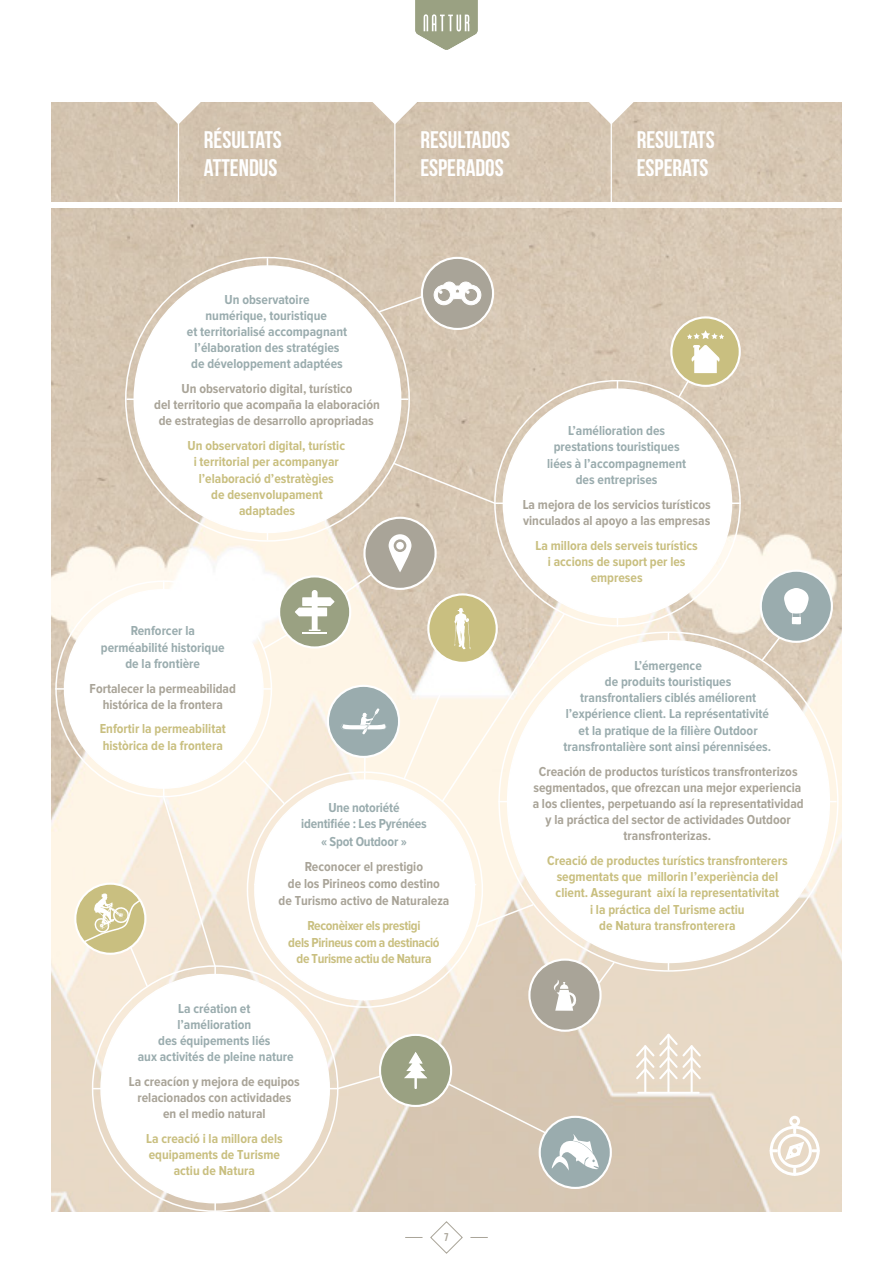
<style>
.page{position:relative;width:893px;height:1263px;background:#fff}
.page>*{position:absolute;margin:0;border:0;box-sizing:border-box;transform-origin:0 0}
.t1{font:24px/28.8px "Bebas Neue";color:#fff}
.t2{font:700 13.5px/16.2px "Proxima Nova Cond";color:#a9a498;text-align:center}
.t3{font:700 13.5px/16.2px "Proxima Nova Cond";color:#9aacae;text-align:center}
.t4{font:700 13.5px/16.2px "Proxima Nova Cond";color:#c9bf80;text-align:center}
.t5{font:700 13.5px/16.2px "Proxima Nova Cond";letter-spacing:-.025em;color:#c9bf80;text-align:center}
.t6{font:11.25px "Bebas Neue";color:#a9a498}
</style>
<div class="page">
<svg style="left:430px;top:1221px;width:33px;height:33px"></svg>
<svg style="left:405px;top:1237px;width:17px;height:1px"></svg>
<svg style="left:470px;top:1237px;width:18px;height:1px"></svg>
<svg style="left:415px;top:0;width:63px;height:50px"></svg>
<img style="left:51px;top:102px;width:791px;height:1110px">
<div style="left:101px;top:974px;width:228px;height:229px;background:#fff;border-radius:50%"></div>
<svg style="left:214px;top:1203px;width:2px;height:8px"></svg>
<div style="left:503px;top:389px;width:228px;height:228px;background:#fff;border-radius:50%"></div>
<svg style="left:731px;top:502px;width:10px;height:2px"></svg>
<div style="left:134px;top:266px;width:267px;height:266px;background:#fff;border-radius:50%"></div>
<svg style="left:126px;top:398px;width:8px;height:2px"></svg>
<svg style="left:401px;top:398px;width:7px;height:2px"></svg>
<div style="left:508px;top:641px;width:321px;height:321px;background:#fff;border-radius:50%"></div>
<div style="left:65px;top:590px;width:198px;height:198px;background:#fff;border-radius:50%"></div>
<svg style="left:55px;top:688px;width:10px;height:2px"></svg>
<svg style="left:263px;top:688px;width:9px;height:2px"></svg>
<div style="left:255px;top:780px;width:219px;height:219px;background:#fff;border-radius:50%"></div>
<hr style="left:364px;top:748px;width:2px;height:44px;background:#fff">
<svg style="left:428px;top:594px;width:69px;height:69px"></svg>
<div style="left:328px;top:686px;width:71px;height:71px;background:#9aacae;border-radius:50%"></div>
<div style="left:327px;top:685px;width:73px;height:73px;border:2px solid #fff;border-radius:50%"></div>
<svg style="left:341px;top:708px;width:45px;height:27px"></svg>
<svg style="left:770px;top:1116px;width:50px;height:60px"></svg>
<hr style="left:637px;top:1092px;width:63px;height:2px;background:#fff">
<hr style="left:667px;top:1034px;width:2px;height:59px;background:#fff">
<hr style="left:644px;top:1045px;width:2px;height:48px;background:#fff">
<hr style="left:691px;top:1045px;width:2px;height:48px;background:#fff">
<svg style="left:636px;top:1034px;width:65px;height:45px"></svg>
<svg style="left:156px;top:102px;width:45px;height:22px"></svg>
<hr style="left:178px;top:113px;width:1px;height:92px;background:#fff">
<div style="left:51px;top:203px;width:791px;height:5px;background:#fff"></div>
<svg style="left:372px;top:102px;width:45px;height:22px"></svg>
<hr style="left:394px;top:113px;width:1px;height:92px;background:#fff">
<svg style="left:589px;top:102px;width:45px;height:22px"></svg>
<hr style="left:611px;top:113px;width:1px;height:92px;background:#fff">
<div style="left:761px;top:571px;width:71px;height:71px;background:#9aacae;border-radius:50%"></div>
<div style="left:760px;top:570px;width:73px;height:73px;border:2px solid #fff;border-radius:50%"></div>
<svg style="left:784px;top:588px;width:25px;height:36px"></svg>
<div style="left:380px;top:1035px;width:71px;height:71px;background:#9aa182;border-radius:50%"></div>
<div style="left:379px;top:1034px;width:73px;height:73px;border:2px solid #fff;border-radius:50%"></div>
<svg style="left:404px;top:1052px;width:23px;height:37px"></svg>
<div style="left:422px;top:258px;width:71px;height:71px;background:#a9a498;border-radius:50%"></div>
<div style="left:421px;top:257px;width:73px;height:73px;border:2px solid #fff;border-radius:50%"></div>
<svg style="left:434px;top:282px;width:47px;height:23px"></svg>
<div style="left:540px;top:1117px;width:71px;height:71px;background:#9aacae;border-radius:50%"></div>
<div style="left:539px;top:1116px;width:73px;height:73px;border:2px solid #fff;border-radius:50%"></div>
<div style="left:529px;top:959px;width:71px;height:72px;background:#a9a498;border-radius:50%"></div>
<div style="left:528px;top:958px;width:74px;height:74px;border:2px solid #fff;border-radius:50%"></div>
<svg style="left:554px;top:980px;width:22px;height:31px"></svg>
<svg style="left:75px;top:884px;width:70px;height:70px"></svg>
<div style="left:74px;top:882px;width:72px;height:73px;border:2px solid #fff;border-radius:50%"></div>
<svg style="left:377px;top:295px;width:47px;height:19px"></svg>
<svg style="left:760px;top:635px;width:22px;height:27px"></svg>
<svg style="left:392px;top:461px;width:114px;height:44px;background:#d9cab7"></svg>
<svg style="left:474px;top:903px;width:61px;height:25px"></svg>
<svg style="left:83px;top:893px;width:66px;height:95px;background:#e4dab9"></svg>
<svg style="left:162px;top:786px;width:56px;height:191px;background:#f6ecdd"></svg>
<svg style="left:242px;top:758px;width:44px;height:48px;background:#fbf2e4"></svg>
<svg style="left:402px;top:608px;width:164px;height:196px"></svg>
<div style="left:279px;top:576px;width:71px;height:71px;background:#9aa182;border-radius:50%"></div>
<div style="left:278px;top:575px;width:73px;height:74px;border:2px solid #fff;border-radius:50%"></div>
<div style="left:364px;top:518px;width:72px;height:71px;background:#a9a498;border-radius:50%"></div>
<div style="left:363px;top:517px;width:74px;height:73px;border:2px solid #fff;border-radius:50%"></div>
<svg style="left:389px;top:534px;width:22px;height:38px"></svg>
<svg style="left:262px;top:590px;width:73px;height:61px"></svg>
<div style="left:671px;top:317px;width:69px;height:69px;background:#c9bf80;border-radius:50%"></div>
<div style="left:670px;top:316px;width:71px;height:71px;border:2px solid #fff;border-radius:50%"></div>
<svg style="left:691px;top:345px;width:29px;height:28px"></svg>
<svg style="left:687px;top:330px;width:37px;height:9px"></svg>
<svg style="left:677px;top:379px;width:13px;height:20px"></svg>
<svg style="left:597px;top:960px;width:19px;height:25px"></svg>
<svg style="left:328px;top:1074px;width:54px;height:16px"></svg>
<svg style="left:446px;top:1082px;width:153px;height:89px"></svg>
<svg style="left:342px;top:573px;width:31px;height:22px"></svg>
<h1 class="t1" style="left:204px;top:125px;width:79px">RÉSULTATS<br>ATTENDUS</h1>
<h1 class="t1" style="left:420px;top:125px;width:91px">RESULTADOS<br>ESPERADOS</h1>
<h1 class="t1" style="left:637px;top:125px;width:79px">RESULTATS<br>ESPERATS</h1>
<p class="t3" style="left:187px;top:292px;width:162px">Un observatoire<br>numérique, touristique<br>et territorialisé accompagnant l’élaboration des stratégies de développement adaptées</p>
<p class="t2" style="left:154px;top:381px;width:227px">Un observatorio digital, turístico<br>del territorio que acompaña la elaboración de estrategias de desarrollo apropriadas</p>
<p class="t4" style="left:188px;top:438px;width:159px">Un observatori digital, turístic i territorial per acompanyar l’elaboració d’estratègies<br>de desenvolupament adaptades</p>
<p class="t3" style="left:101px;top:623px;width:125px">Renforcer la perméabilité historique de la frontière</p>
<p class="t2" style="left:90px;top:680px;width:148px">Fortalecer la permeabilidad histórica de la frontera</p>
<p class="t4" style="left:100px;top:721px;width:128px;text-align:left">Enfortir la permeabilitat històrica de la frontera</p>
<p class="t3" style="left:301px;top:800px;width:127px">Une notoriété<br>identifiée : Les Pyrénées</p>
<p class="t3" style="left:321px;top:834px;width:87px">« Spot Outdoor »</p>
<p class="t2" style="left:288px;top:859px;width:154px">Reconocer el prestigio<br>de los Pirineos como destino</p>
<p class="t2" style="left:278px;top:893px;width:172px">de Turismo activo de Naturaleza</p>
<p class="t5" style="left:288px;top:918px;width:153px">Reconèixer els prestigi<br>dels Pirineus com a destinació de Turisme actiu de Natura</p>
<p class="t3" style="left:138px;top:1000px;width:157px">La création et<br>l’amélioration<br>des équipements liés<br>aux activités de pleine nature</p>
<p class="t2" style="left:129px;top:1074px;width:172px">La creacíon y mejora de equipos relacionados con actividades<br>en el medio natural</p>
<p class="t4" style="left:146px;top:1131px;width:138px">La creació i la millora dels equipaments de Turisme actiu de Natura</p>
<p class="t6" style="left:444px;top:1231px;width:6px">7</p>
<p class="t3" style="left:547px;top:423px;width:140px">L’amélioration des prestations touristiques liées à l’accompagnement des entreprises</p>
<p class="t2" style="left:523px;top:497px;width:189px;text-align:left">La mejora de los servicios turísticos vinculados al apoyo a las empresas</p>
<p class="t4" style="left:535px;top:537px;width:164px">La millora dels serveis turístics i accions de suport per les empreses</p>
<p class="t3" style="left:564px;top:658px;width:209px">L’émergence<br>de produits touristiques transfrontaliers ciblés améliorent l’expérience client. La représentativité et la pratique de la filière Outdoor transfrontalière sont ainsi pérennisées.</p>
<p class="t2" style="left:533px;top:763px;width:272px">Creación de productos turísticos transfronterizos segmentados, que ofrezcan una mejor experiencia a los clientes, perpetuando así la representatividad y la práctica del sector de actividades Outdoor transfronterizas.</p>
<p class="t4" style="left:547px;top:853px;width:242px">Creació de productes turístics transfronterers segmentats que millorin l’experiència del client. Assegurant així la representativitat<br>i la práctica del Turisme actiu<br>de Natura transfronterera</p>
</div>
